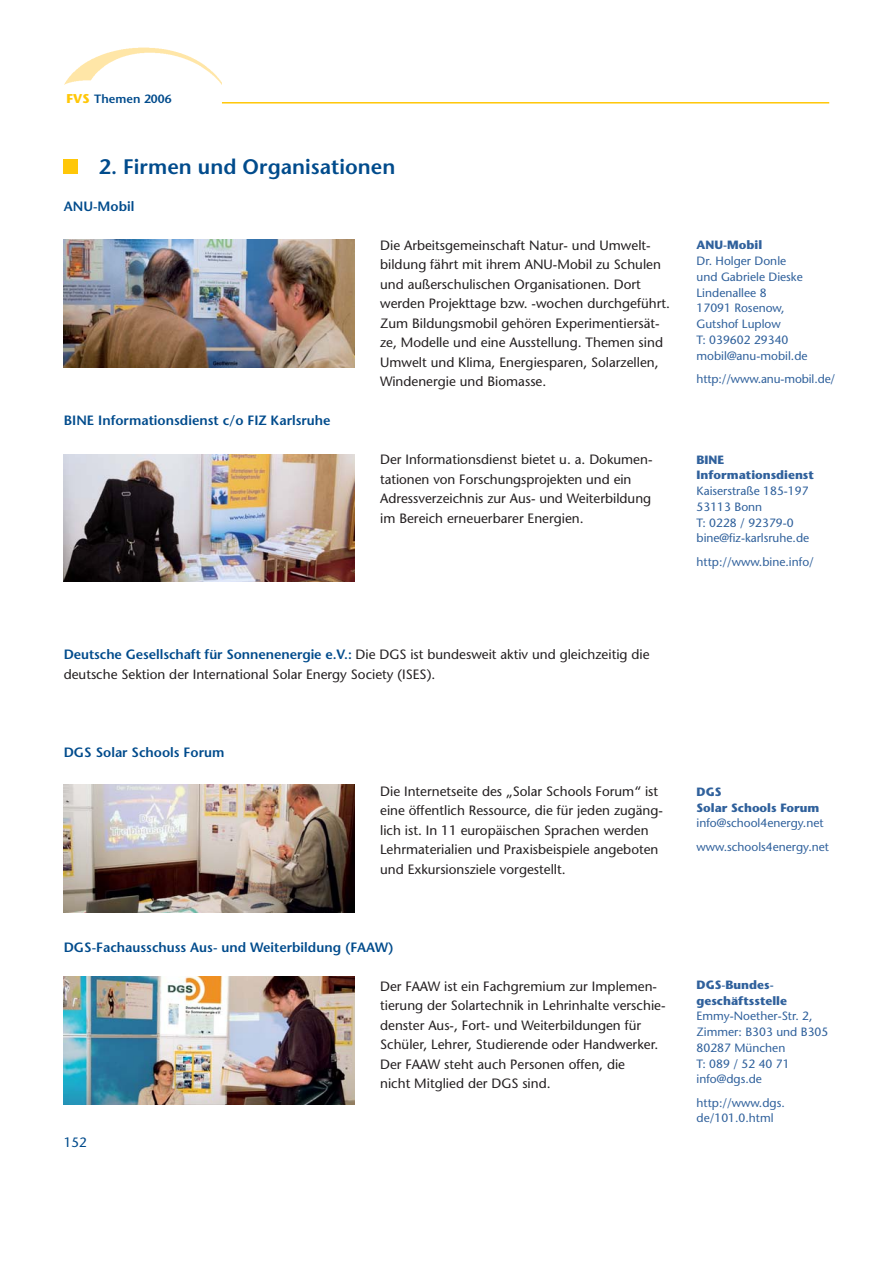
<style>
.page{position:relative;width:893px;height:1263px;background:#fff}
.page>*{position:absolute;margin:0;border:0;box-sizing:border-box;transform-origin:0 0}
.t1{font:600 21px "Stone Sans";color:#004b8c}
.t2{font:13.5px/19.5px "Stone Sans";color:#231f20}
.t3{font:600 13.5px "Stone Sans";color:#004b8c}
.t4{font:13.5px "Stone Sans";color:#004b8c}
.t5{font:12px/15.8px "Stone Sans";color:#30619c}
.t6{font:700 12px/15.8px "Stone Sans";color:#30619c}
.t7{font:600 12px "Stone Sans";color:#004b8c}
.s1{font-weight:700;font-size:12.75px;color:#ffc708}
.s2{font-weight:600;color:#004b8c}
</style>
<div class="page">
<hr style="left:222px;top:102px;width:607px;height:2px;background:#ffc708">
<img style="left:64px;top:47px;width:158px;height:38px">
<div style="left:64px;top:160px;width:14px;height:14px;background:#ffc708"></div>
<img style="left:64px;top:240px;width:290px;height:127px">
<img style="left:64px;top:454px;width:290px;height:128px">
<img style="left:64px;top:785px;width:291px;height:127px">
<img style="left:64px;top:977px;width:291px;height:127px">
<p class="t7" style="left:67px;top:94px;width:107px"><span class="s1">FVS</span> Themen 2006</p>
<h1 class="t1" style="left:99px;top:158px;width:298px">2. Firmen und Organisationen</h1>
<p class="t3" style="left:64px;top:201px;width:72px">ANU-Mobil</p>
<p class="t3" style="left:64px;top:415px;width:268px">BINE Informationsdienst c/o FIZ Karlsruhe</p>
<p class="t2" style="left:380px;top:236px;width:291px">Die Arbeitsgemeinschaft Natur- und Umwelt&shy;bildung fährt mit ihrem ANU-Mobil zu Schulen und außerschulischen Organisationen. Dort werden Projekttage bzw. -wochen durchgeführt.<br>Zum Bildungsmobil gehören Experimentiersät&shy;ze, Modelle und eine Ausstellung. Themen sind Umwelt und Klima, Energiesparen, Solarzellen, Windenergie und Biomasse.</p>
<p class="t2" style="left:380px;top:451px;width:274px">Der Informationsdienst bietet u. a. Dokumen&shy;tationen von Forschungsprojekten und ein Adressverzeichnis zur Aus- und Weiterbildung im Bereich erneuerbarer Energien.</p>
<p class="t6" style="left:696px;top:238px;width:67px">ANU-Mobil</p>
<p class="t5" style="left:696px;top:254px;width:112px">Dr. Holger Donle und Gabriele Dieske<br>Lindenallee 8<br>17091 Rosenow,<br>Gutshof Luplow<br>T: 039602 29340 mobil@anu-mobil.de</p>
<p class="t5" style="left:696px;top:372px;width:140px">http://www.anu-mobil.de/</p>
<p class="t6" style="left:696px;top:453px;width:119px">BINE<br>Informationsdienst</p>
<p class="t5" style="left:696px;top:484px;width:114px">Kaiserstraße 185-197<br>53113 Bonn<br>T: 0228 / 92379-0 bine@fiz-karlsruhe.de</p>
<p class="t5" style="left:696px;top:555px;width:119px">http://www.bine.info/</p>
<p class="t2" style="left:64px;top:646px;width:587px"><span class="s2">Deutsche Gesellschaft für Sonnenenergie e.V.:</span> Die DGS ist bundesweit aktiv und gleichzeitig die deutsche Sektion der International Solar Energy Society (ISES).</p>
<p class="t3" style="left:64px;top:747px;width:162px">DGS Solar Schools Forum</p>
<p class="t2" style="left:380px;top:782px;width:284px">Die Internetseite des „Solar Schools Forum“ ist eine öffentlich Ressource, die für jeden zugäng&shy;lich ist. In 11 europäischen Sprachen werden Lehrmaterialien und Praxisbeispiele angeboten und Exkursionsziele vorgestellt.</p>
<p class="t3" style="left:64px;top:942px;width:331px">DGS-Fachausschuss Aus- und Weiterbildung (FAAW)</p>
<p class="t4" style="left:64px;top:1137px;width:25px">152</p>
<p class="t2" style="left:380px;top:977px;width:287px">Der FAAW ist ein Fachgremium zur Implemen&shy;tierung der Solartechnik in Lehrinhalte verschie&shy;denster Aus-, Fort- und Weiterbildungen für Schüler, Lehrer, Studierende oder Handwerker.<br>Der FAAW steht auch Personen offen, die<br>nicht Mitglied der DGS sind.</p>
<p class="t6" style="left:696px;top:785px;width:124px">DGS<br>Solar Schools Forum</p>
<p class="t5" style="left:696px;top:813px;width:134px;line-height:23.2px">info@school4energy.net www.schools4energy.net</p>
<p class="t6" style="left:696px;top:978px;width:92px">DGS-Bundes&shy;geschäftsstelle</p>
<p class="t5" style="left:696px;top:1009px;width:133px">Emmy-Noether-Str. 2,<br>Zimmer: B303 und B305<br>80287 München<br>T: 089 / 52 40 71 info@dgs.de</p>
<p class="t5" style="left:696px;top:1096px;width:90px">http://www.dgs. de/101.0.html</p>
</div>
